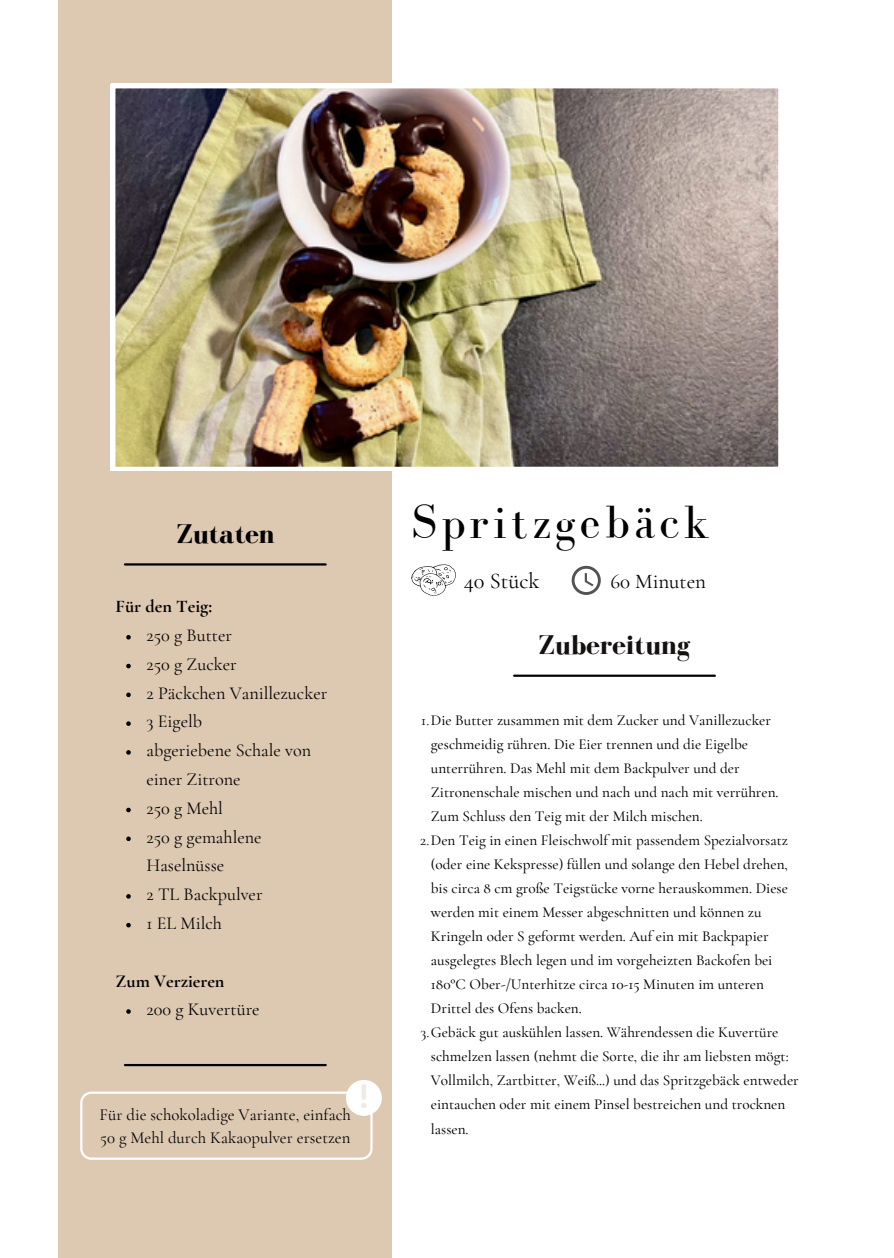
<style>
.page{position:relative;width:894px;height:1258px;background:#fff}
.page>*{position:absolute;margin:0;border:0;box-sizing:border-box;transform-origin:0 0}
.t1{font:48px "Bodoni FLF";letter-spacing:.085em;color:#000}
.t2{font:700 33px "Canva Sans";color:#efeae7}
.t3{font:700 27.9px "Bodoni FLF";color:#161111}
.t4{font:700 27.9px "Bodoni FLF";color:#000}
.t5{font:22.5px "Cormorant Garamond";color:#000}
.t6{font:21px "Cormorant Garamond";color:#000}
.t7{font:18.3px/28.8px "Cormorant Garamond";color:#000}
.t8{font:700 18.3px "Cormorant Garamond";color:#000}
.t9{font:16.8px/23.1px "Cormorant Garamond";color:#000}
.t10{font:500 15.3px/24px "Cormorant Garamond";color:#000}
.s1{font-weight:400}
</style>
<div class="page">
<div style="left:58px;top:0;width:333px;height:1258px;background:#ddc8b1"></div>
<img style="left:111px;top:84px;width:668px;height:387px">
<hr style="left:125px;top:563px;width:200px;height:2px;background:#000">
<hr style="left:514px;top:674px;width:200px;height:3px;background:#000">
<hr style="left:125px;top:1064px;width:200px;height:2px;background:#000">
<svg style="left:571px;top:566px;width:29px;height:29px"></svg>
<svg style="left:411px;top:564px;width:45px;height:32px"></svg>
<svg style="left:126px;top:635px;width:5px;height:4px"></svg>
<svg style="left:126px;top:664px;width:5px;height:4px"></svg>
<svg style="left:126px;top:692px;width:5px;height:5px"></svg>
<svg style="left:126px;top:721px;width:5px;height:5px"></svg>
<svg style="left:126px;top:750px;width:5px;height:5px"></svg>
<svg style="left:126px;top:808px;width:5px;height:4px"></svg>
<svg style="left:126px;top:836px;width:5px;height:5px"></svg>
<svg style="left:126px;top:894px;width:5px;height:4px"></svg>
<svg style="left:126px;top:923px;width:5px;height:4px"></svg>
<svg style="left:126px;top:1009px;width:5px;height:5px"></svg>
<svg style="left:80px;top:1091px;width:292px;height:68px"></svg>
<div style="left:346px;top:1080px;width:36px;height:36px;background:#fff;border-radius:50%"></div>
<p class="t4" style="left:176px;top:518px;width:99px">Zutaten</p>
<p class="t8" style="left:116px;top:595px;width:98px">Für den Teig:</p>
<p class="t7" style="left:146px;top:621px;width:87px">250 g Butter</p>
<p class="t7" style="left:146px;top:649px;width:92px">250 g Zucker</p>
<p class="t7" style="left:146px;top:678px;width:182px">2 Päckchen Vanillezucker</p>
<p class="t7" style="left:146px;top:707px;width:57px">3 Eigelb</p>
<h4 class="t7" style="left:146px;top:736px;width:166px">abgeriebene Schale von einer Zitrone</h4>
<p class="t7" style="left:146px;top:793px;width:78px">250 g Mehl</p>
<p class="t7" style="left:146px;top:822px;width:117px">250 g gemahlene<br>Haselnüsse</p>
<h5 class="t7" style="left:146px;top:880px;width:118px">2 TL Backpulver</h5>
<h1 class="t7" style="left:146px;top:909px;width:77px">1 EL Milch</h1>
<p class="t8" style="left:116px;top:969px;width:110px">Zum Verzieren</p>
<p class="t7" style="left:146px;top:995px;width:115px">200 g Kuvertüre</p>
<h2 class="t9" style="left:100px;top:1103px;width:253px">Für die schokoladige Variante, einfach<br>50 g Mehl durch Kakaopulver ersetzen</h2>
<p class="t2" style="left:358px;top:1072px;width:12px">!</p>
<h2 class="t1" style="left:411px;top:496px;width:299px">Spritzgebäck</h2>
<h3 class="t5" style="left:463px;top:567px;width:77px">40 Stück</h3>
<h3 class="t6" style="left:610px;top:569px;width:97px">60 Minuten</h3>
<h4 class="t3" style="left:538px;top:629px;width:153px">Zubereitung</h4>
<p class="t10" style="left:431px;top:708px;width:349px;text-indent:-10px"><span class="s1">1.</span>Die Butter zusammen mit dem Zucker und Vanillezucker geschmeidig rühren. Die Eier trennen und die Eigelbe unterrühren. Das Mehl mit dem Backpulver und der Zitronenschale mischen und nach und nach mit verrühren.<br>Zum Schluss den Teig mit der Milch mischen.</p>
<p class="t10" style="left:431px;top:828px;width:358px;text-indent:-11px"><span class="s1">2.</span>Den Teig in einen Fleischwolf mit passendem Spezialvorsatz (oder eine Kekspresse) füllen und solange den Hebel drehen, bis circa 8 cm große Teigstücke vorne herauskommen. Diese werden mit einem Messer abgeschnitten und können zu Kringeln oder S geformt werden. Auf ein mit Backpapier ausgelegtes Blech legen und im vorgeheizten Backofen bei 180°C Ober-/Unterhitze circa 10-15 Minuten im unteren Drittel des Ofens backen.</p>
<p class="t10" style="left:431px;top:1020px;width:369px;text-indent:-10px"><span class="s1">3.</span>Gebäck gut auskühlen lassen. Währendessen die Kuvertüre schmelzen lassen (nehmt die Sorte, die ihr am liebsten mögt:<br>Vollmilch, Zartbitter, Weiß...) und das Spritzgebäck entweder eintauchen oder mit einem Pinsel bestreichen und trocknen lassen.</p>
</div>
